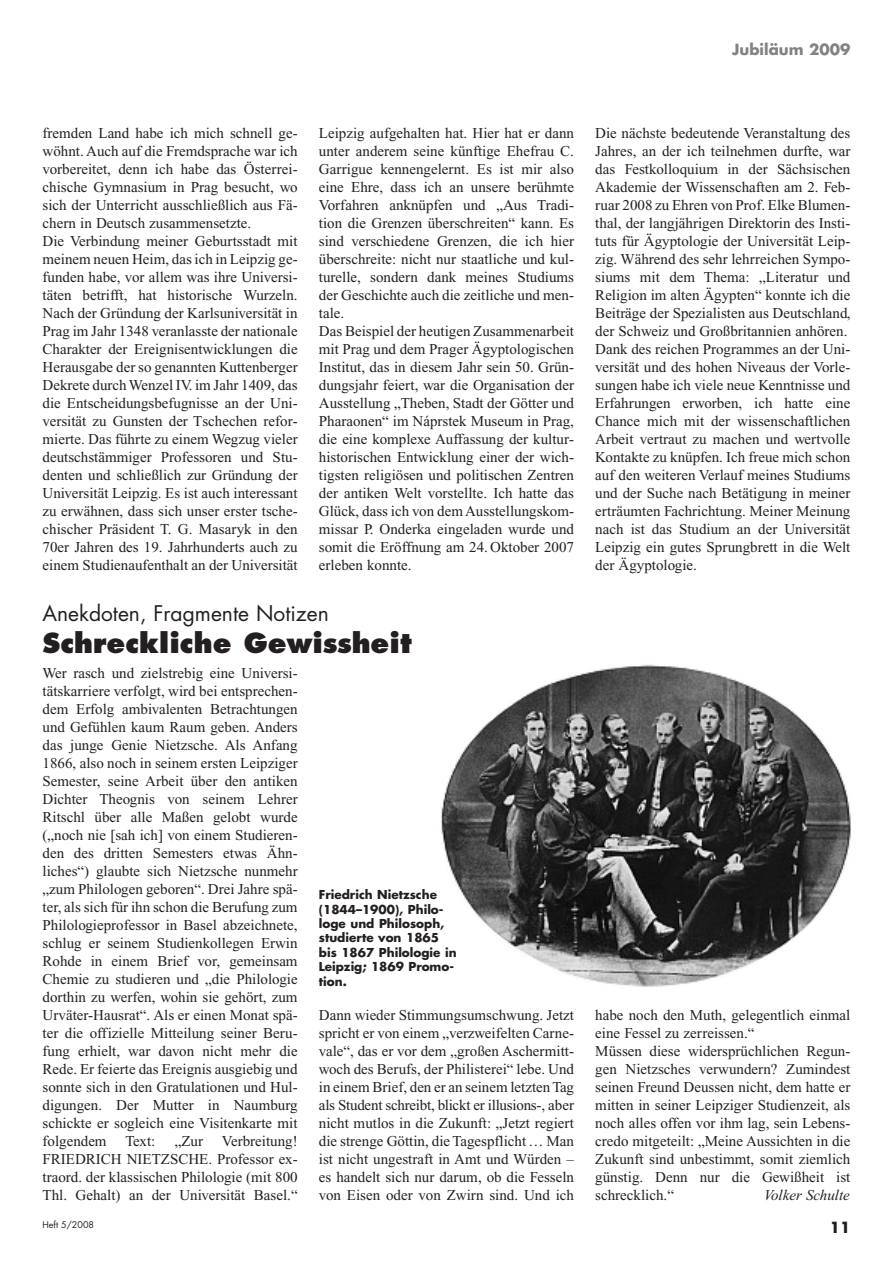
<style>
.page{position:relative;width:893px;height:1263px;background:#fff}
.page>*{position:absolute;margin:0;border:0;box-sizing:border-box;transform-origin:0 0}
.t1{font:27px "Futura Extra Bold OV SAPEBC";color:#231f20}
.t2{font:21px "Futura Book OV UAPEBC";color:#231f20}
.t3{font:15px/18px "Times New Roman PS OV TAPEBC";color:#231f20}
.t4{font:15px "Times New Roman PS Italic OV VAPEBC";color:#231f20}
.t5{font:15px "Futura Bold OV WAPEBC";color:#808285}
.t6{font:15px "Futura Bold OV WAPEBC";color:#231f20}
.t7{font:12px/14.4px "Futura Bold OV WAPEBC";color:#231f20}
.t8{font:9px "Futura Book OV UAPEBC";color:#231f20}
</style>
<div class="page">
<img style="left:441px;top:664px;width:409px;height:323px">
<p class="t5" style="left:732px;top:41px;width:120px">Jubiläum 2009</p>
<p class="t3" style="left:43px;top:124px;width:257px">fremden Land habe ich mich schnell ge&shy;wöhnt. Auch auf die Fremdsprache war ich vorbereitet, denn ich habe das Österrei&shy;chische Gymnasium in Prag besucht, wo sich der Unterricht ausschließlich aus Fä&shy;chern in Deutsch zusammensetzte.<br>Die Verbindung meiner Geburtsstadt mit meinem neuen Heim, das ich in Leipzig ge&shy;funden habe, vor allem was ihre Universi&shy;täten betrifft, hat historische Wurzeln.<br>Nach der Gründung der Karlsuniversität in Prag im Jahr 1348 veranlasste der nationale Charakter der Ereignisentwicklungen die Herausgabe der so genannten Kuttenberger Dekrete durchWenzel IV. im Jahr 1409, das die Entscheidungsbefugnisse an der Uni&shy;versität zu Gunsten der Tschechen refor&shy;mierte. Das führte zu einem Wegzug vieler deutschstämmiger Professoren und Stu&shy;denten und schließlich zur Gründung der Universität Leipzig. Es ist auch interessant zu erwähnen, dass sich unser erster tsche&shy;chischer Präsident T. G. Masaryk in den 70er Jahren des 19. Jahrhunderts auch zu einem Studienaufenthalt an der Universität</p>
<p class="t3" style="left:319px;top:124px;width:257px">Leipzig aufgehalten hat. Hier hat er dann unter anderem seine künftige Ehefrau C.<br>Garrigue kennengelernt. Es ist mir also eine Ehre, dass ich an unsere berühmte Vorfahren anknüpfen und „Aus Tradi&shy;tion die Grenzen überschreiten“ kann. Es sind verschiedene Grenzen, die ich hier überschreite: nicht nur staatliche und kul&shy;turelle, sondern dank meines Studiums der Geschichte auch die zeitliche und men&shy;tale.<br>Das Beispiel der heutigen Zusammenarbeit mit Prag und dem Prager Ägyptologischen Institut, das in diesem Jahr sein 50. Grün&shy;dungsjahr feiert, war die Organisation der Ausstellung „Theben, Stadt der Götter und Pharaonen“ im Náprstek Museum in Prag, die eine komplexe Auffassung der kultur&shy;historischen Entwicklung einer der wich&shy;tigsten religiösen und politischen Zentren der antiken Welt vorstellte. Ich hatte das Glück, dass ich von demAusstellungskom&shy;missar P. Onderka eingeladen wurde und somit die Eröffnung am 24. Oktober 2007 erleben konnte.</p>
<p class="t3" style="left:595px;top:124px;width:257px">Die nächste bedeutende Veranstaltung des Jahres, an der ich teilnehmen durfte, war das Festkolloquium in der Sächsischen Akademie der Wissenschaften am 2. Feb&shy;ruar 2008 zu Ehren von Prof. Elke Blumen&shy;thal, der langjährigen Direktorin des Insti&shy;tuts für Ägyptologie der Universität Leip&shy;zig. Während des sehr lehrreichen Sympo&shy;siums mit dem Thema: „Literatur und Religion im alten Ägypten“ konnte ich die Beiträge der Spezialisten aus Deutschland, der Schweiz und Großbritannien anhören.<br>Dank des reichen Programmes an der Uni&shy;versität und des hohen Niveaus der Vorle&shy;sungen habe ich viele neue Kenntnisse und Erfahrungen erworben, ich hatte eine Chance mich mit der wissenschaftlichen Arbeit vertraut zu machen und wertvolle Kontakte zu knüpfen. Ich freue mich schon auf den weiteren Verlauf meines Studiums und der Suche nach Betätigung in meiner erträumten Fachrichtung. Meiner Meinung nach ist das Studium an der Universität Leipzig ein gutes Sprungbrett in die Welt der Ägyptologie.</p>
<h2 class="t2" style="left:43px;top:604px;width:288px">Anekdoten, Fragmente Notizen</h2>
<h1 class="t1" style="left:43px;top:628px;width:371px">Schreckliche Gewissheit</h1>
<p class="t3" style="left:43px;top:664px;width:257px;text-align:justify">Wer rasch und zielstrebig eine Universi&shy;tätskarriere verfolgt, wird bei entsprechen&shy;dem Erfolg ambivalenten Betrachtungen und Gefühlen kaum Raum geben. Anders das junge Genie Nietzsche. Als Anfang 1866, also noch in seinem ersten Leipziger Semester, seine Arbeit über den antiken Dichter Theognis von seinem Lehrer Ritschl über alle Maßen gelobt wurde („noch nie [sah ich] von einem Studieren&shy;den des dritten Semesters etwas Ähn&shy;liches“) glaubte sich Nietzsche nunmehr „zum Philologen geboren“. Drei Jahre spä&shy;ter, als sich für ihn schon die Berufung zum Philologieprofessor in Basel abzeichnete, schlug er seinem Studienkollegen Erwin Rohde in einem Brief vor, gemeinsam Chemie zu studieren und „die Philologie dorthin zu werfen, wohin sie gehört, zum Urväter-Hausrat“. Als er einen Monat spä&shy;ter die offizielle Mitteilung seiner Beru&shy;fung erhielt, war davon nicht mehr die Rede. Er feierte das Ereignis ausgiebig und sonnte sich in den Gratulationen und Hul&shy;digungen. Der Mutter in Naumburg schickte er sogleich eine Visitenkarte mit folgendem Text:</p>
<p class="t3" style="left:43px;top:1132px;width:257px;text-align:justify;text-indent:132px">„Zur Verbreitung!<br>FRIEDRICH NIETZSCHE. Professor ex&shy;traord. der klassischen Philologie (mit 800<br>Thl. Gehalt) an der Universität Basel.“</p>
<p class="t7" style="left:319px;top:888px;width:139px">Friedrich Nietzsche (1844–1900), Philo&shy;loge und Philosoph, studierte von 1865 bis 1867 Philologie in<br>Leipzig; 1869 Promo&shy;tion.</p>
<p class="t3" style="left:319px;top:1006px;width:257px;text-align:justify">Dann wieder Stimmungsumschwung. Jetzt spricht er von einem „verzweifelten Carne&shy;vale“, das er vor dem „großen Aschermitt&shy;woch des Berufs, der Philisterei“ lebe. Und in einem Brief, den er an seinem letztenTag als Student schreibt, blickt er illusions-, aber nicht mutlos in die Zukunft: „Jetzt regiert die strenge Göttin, die Tagespflicht… Man ist nicht ungestraft in Amt und Würden – es handelt sich nur darum, ob die Fesseln von Eisen oder von Zwirn sind. Und ich</p>
<p class="t3" style="left:595px;top:1006px;width:257px">habe noch den Muth, gelegentlich einmal eine Fessel zu zerreissen.“<br>Müssen diese widersprüchlichen Regun&shy;gen Nietzsches verwundern? Zumindest seinen Freund Deussen nicht, dem hatte er mitten in seiner Leipziger Studienzeit, als noch alles offen vor ihm lag, sein Lebens&shy;credo mitgeteilt: „Meine Aussichten in die Zukunft sind unbestimmt, somit ziemlich günstig. Denn nur die Gewißheit ist schrecklich.“</p>
<p class="t4" style="left:764px;top:1186px;width:87px">Volker Schulte</p>
<p class="t8" style="left:43px;top:1221px;width:53px">Heft 5/2008</p>
<p class="t6" style="left:830px;top:1219px;width:22px">11</p>
</div>
